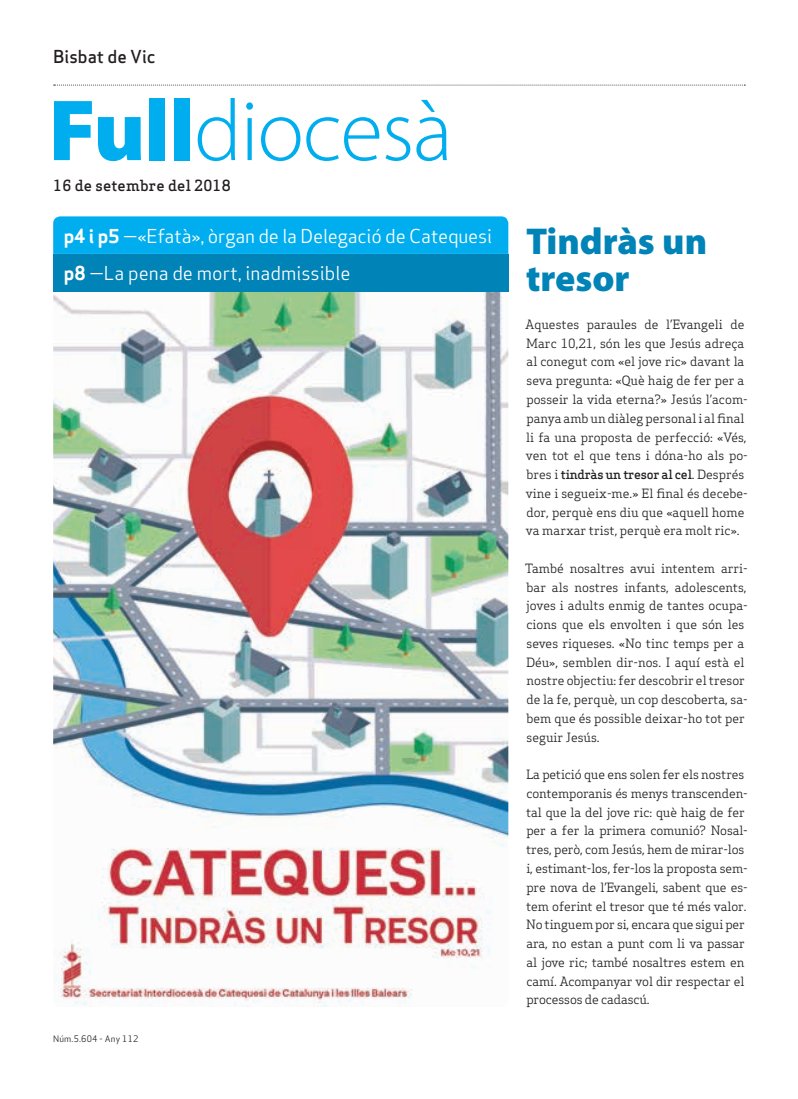
<style>
.page{position:relative;width:798px;height:1099px;background:#fff}
.page>*{position:absolute;margin:0;border:0;box-sizing:border-box;transform-origin:0 0}
.Titulars{font:300 87.5px "Myriad Pro";letter-spacing:-.015em;color:#00aeef}
.Titulars-2{font:900 37.5px/37.5px "Myriad Pro";color:#0083b6}
.Destacat_Portada{font:18.75px "Apex Sans Book T";letter-spacing:-.01em;color:#fff}
.Capçalera{font:17.5px "Apex Sans Medium T";color:#231f20}
.Data{font:500 15px "Apex Serif";letter-spacing:.01em;color:#231f20}
.Text_General{font:12.5px/18.8px "Apex Serif";color:#231f20}
.Data_Peu{font:8.75px "Apex Sans Book T";letter-spacing:.02em;color:#231f20}
.s1{font-weight:900}
.s2{font-family:"Apex Sans Bold T"}
.s3{font-weight:500}
</style>
<div class="page">
<img style="left:53px;top:291px;width:455px;height:715px">
<svg style="left:54px;top:85px;width:691px;height:1px"></svg>
<div style="left:53px;top:216px;width:455px;height:38px;background:#00aeef"></div>
<div style="left:53px;top:254px;width:455px;height:37px;background:#0083b6"></div>
<p class="Capçalera" style="left:53px;top:45px;width:104px">Bisbat de Vic</p>
<p class="Titulars" style="left:49px;top:78px;width:405px"><span class="s1">Full</span>diocesà</p>
<p class="Data" style="left:53px;top:176px;width:179px">16 de setembre del 2018</p>
<p class="Destacat_Portada" style="left:64px;top:224px;width:430px"><span class="s2">p4 i p5</span> —«Efatà», òrgan de la Delegació de Catequesi</p>
<p class="Destacat_Portada" style="left:64px;top:261px;width:288px"><span class="s2">p8</span> —La pena de mort, inadmissible</p>
<p class="Data_Peu" style="left:53px;top:1032px;width:87px">Núm.5.604 - Any 112</p>
<p class="Titulars-2" style="left:526px;top:221px;width:182px">Tindràs un tresor</p>
<p class="Text_General" style="left:525px;top:315px;width:224px">Aquestes paraules de l’Evangeli de Marc 10,21, són les que Jesús adreça al conegut com «el jove ric» davant la seva pregunta: «Què haig de fer per a posseir la vida eterna?» Jesús l’acom&shy;panya amb un diàleg personal i al final li fa una proposta de perfecció: «Vés, ven tot el que tens i dóna-ho als po&shy;bres i <span class="s3">tindràs un tresor al cel</span>. Després vine i segueix-me.» El final és decebe&shy;dor, perquè ens diu que «aquell home va marxar trist, perquè era molt ric».</p>
<p class="Text_General" style="left:525px;top:558px;width:224px">També nosaltres avui intentem arri&shy;bar als nostres infants, adolescents, joves i adults enmig de tantes ocupa&shy;cions que els envolten i que són les seves riqueses. «No tinc temps per a Déu», semblen dir-nos. I aquí està el nostre objectiu: fer descobrir el tresor de la fe, perquè, un cop descoberta, sa&shy;bem que és possible deixar-ho tot per seguir Jesús.</p>
<p class="Text_General" style="left:526px;top:765px;width:223px">La petició que ens solen fer els nostres contemporanis és menys transcenden&shy;tal que la del jove ric: què haig de fer per a fer la primera comunió? Nosal&shy;tres, però, com Jesús, hem de mirar-los i, estimant-los, fer-los la proposta sem&shy;pre nova de l’Evangeli, sabent que es&shy;tem oferint el tresor que té més valor.<br>No tinguem por si, encara que sigui per ara, no estan a punt com li va passar al jove ric; també nosaltres estem en camí. Acompanyar vol dir respectar el processos de cadascú.</p>
</div>
